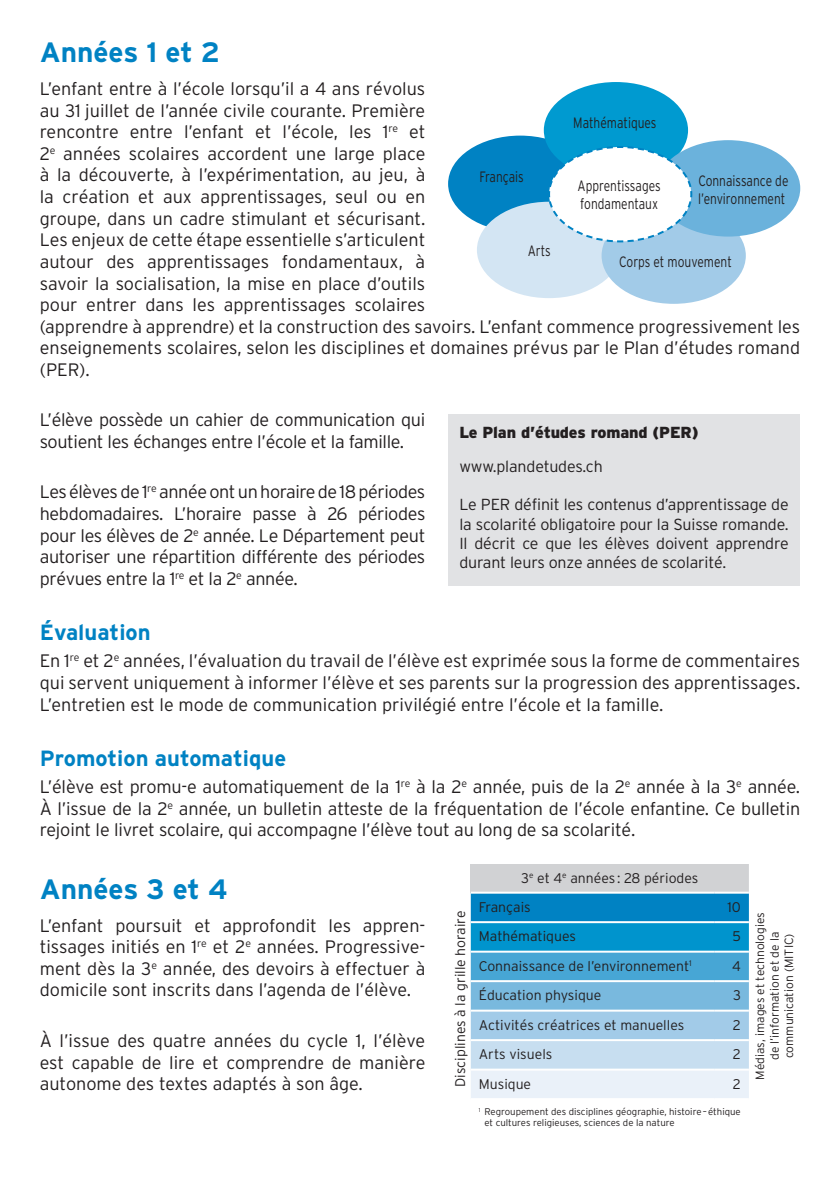
<style>
.page{position:relative;width:840px;height:1191px;background:#fff}
.page>*{position:absolute;margin:0;border:0;box-sizing:border-box;transform-origin:0 0}
._3-titre_1{font:700 28px "Interstate";color:#0082c3}
._4-titre_2{font:700 22px "Interstate";color:#0082c3}
._1-texte{font:300 18px/21.6px "Interstate";color:#231f20;text-align:justify}
._1-texte-2{font:300 18px/21.6px "Interstate";letter-spacing:-.02em;color:#231f20}
._11-texte_encadré{font:300 16px/19.2px "Interstate";letter-spacing:-.01em;color:#231f20;text-align:justify}
._10-titre_encadré{font:900 16px "Interstate";letter-spacing:-.01em;color:#231f20}
.t1{font:300 15px/18px "Interstate";color:#231f20;scale:.8 1}
.t2{font:300 14px "Interstate";color:#231f20}
.t3{font:300 12px/14.4px "Interstate";color:#231f20;text-align:center}
.t4{font:300 9.6px/11.6px "Interstate";color:#231f20}
</style>
<div class="page">
<div style="left:448px;top:414px;width:351px;height:171px;background:#e1e2e4"></div>
<svg style="left:470px;top:864px;width:279px;height:234px;background:#7ebddd"></svg>
<hr style="left:470px;top:891px;width:244px;height:2px;background:#fff">
<hr style="left:714px;top:891px;width:34px;height:2px;background:#fff">
<hr style="left:748px;top:891px;width:57px;height:2px;background:#fff">
<hr style="left:470px;top:921px;width:244px;height:2px;background:#fff">
<hr style="left:714px;top:921px;width:34px;height:2px;background:#fff">
<hr style="left:470px;top:950px;width:244px;height:2px;background:#fff">
<hr style="left:714px;top:950px;width:34px;height:2px;background:#fff">
<hr style="left:470px;top:980px;width:244px;height:2px;background:#fff">
<hr style="left:714px;top:980px;width:34px;height:2px;background:#fff">
<hr style="left:470px;top:1009px;width:244px;height:2px;background:#fff">
<hr style="left:714px;top:1009px;width:34px;height:2px;background:#fff">
<hr style="left:470px;top:1039px;width:244px;height:2px;background:#fff">
<hr style="left:714px;top:1039px;width:34px;height:2px;background:#fff">
<hr style="left:470px;top:1068px;width:244px;height:2px;background:#fff">
<hr style="left:714px;top:1068px;width:34px;height:2px;background:#fff">
<div style="left:448px;top:136px;width:144px;height:96px;background:#0082c3;border-radius:50%"></div>
<div style="left:543px;top:82px;width:144px;height:96px;background:#009ad0;border-radius:50%"></div>
<div style="left:476px;top:202px;width:144px;height:96px;background:#d3e5f3;border-radius:50%"></div>
<div style="left:601px;top:207px;width:144px;height:97px;background:#a2cbe8;border-radius:50%"></div>
<div style="left:655px;top:140px;width:144px;height:96px;background:#6bb2dc;border-radius:50%"></div>
<svg style="left:546px;top:145px;width:147px;height:98px"></svg>
<p class="_3-titre_1" style="left:40px;top:37px;width:182px">Années 1 et 2</p>
<p class="_1-texte" style="left:40px;top:78px;width:761px;text-align:left">L’enfant entre à l’école lorsqu’il a 4 ans révolus<br>au 31 juillet de l’année civile courante. Première<br>rencontre entre l’enfant et l’école, les 1<sup>re</sup> et<br>2<sup>e</sup> années scolaires accordent une large place<br>à la découverte, à l’expérimentation, au jeu, à<br>la création et aux apprentissages, seul ou en<br>groupe, dans un cadre stimulant et sécurisant.<br>Les enjeux de cette étape essentielle s’articulent<br>autour des apprentissages fondamentaux, à<br>savoir la socialisation, la mise en place d’outils<br>pour entrer dans les apprentissages scolaires<br>(apprendre à apprendre) et la construction des savoirs. L’enfant commence progressivement les enseignements scolaires, selon les disciplines et domaines prévus par le Plan d’études romand (PER).</p>
<p class="_1-texte-2" style="left:40px;top:409px;width:387px">L’élève possède un cahier de communication qui soutient les échanges entre l’école et la famille.</p>
<p class="_1-texte" style="left:40px;top:481px;width:387px">Les élèves de 1<sup>re</sup> année ont un horaire de 18 périodes hebdomadaires. L’horaire passe à 26 périodes pour les élèves de 2<sup>e</sup> année. Le Département peut autoriser une répartition différente des périodes prévues entre la 1<sup>re</sup> et la 2<sup>e</sup> année.</p>
<p class="_4-titre_2" style="left:40px;top:620px;width:112px">Évaluation</p>
<p class="_1-texte" style="left:40px;top:650px;width:761px">En 1<sup>re</sup> et 2<sup>e</sup> années, l’évaluation du travail de l’élève est exprimée sous la forme de commentaires qui servent uniquement à informer l’élève et ses parents sur la progression des apprentissages.<br>L’entretien est le mode de communication privilégié entre l’école et la famille.</p>
<p class="_4-titre_2" style="left:40px;top:745px;width:248px">Promotion automatique</p>
<p class="_1-texte" style="left:40px;top:775px;width:761px">L’élève est promu-e automatiquement de la 1<sup>re</sup> à la 2<sup>e</sup> année, puis de la 2<sup>e</sup> année à la 3<sup>e</sup> année.<br>À l’issue de la 2<sup>e</sup> année, un bulletin atteste de la fréquentation de l’école enfantine. Ce bulletin rejoint le livret scolaire, qui accompagne l’élève tout au long de sa scolarité.</p>
<p class="_3-titre_1" style="left:40px;top:873px;width:189px">Années 3 et 4</p>
<p class="_1-texte" style="left:40px;top:914px;width:387px">L’enfant poursuit et approfondit les appren&shy;tissages initiés en 1<sup>re</sup> et 2<sup>e</sup> années. Progressive&shy;ment dès la 3<sup>e</sup> année, des devoirs à effectuer à domicile sont inscrits dans l’agenda de l’élève.</p>
<p class="_1-texte" style="left:40px;top:1029px;width:387px">À l’issue des quatre années du cycle 1, l’élève est capable de lire et comprendre de manière autonome des textes adaptés à son âge.</p>
<p class="t1" style="left:573px;top:113px;width:106px">Mathématiques</p>
<p class="t1" style="left:479px;top:167px;width:57px">Français</p>
<p class="t1" style="left:698px;top:172px;width:114px">Connaissance de</p>
<p class="t1" style="left:697px;top:190px;width:110px">l’environnement</p>
<p class="t1" style="left:577px;top:177px;width:105px">Apprentissages fondamentaux</p>
<p class="t1" style="left:527px;top:241px;width:30px">Arts</p>
<p class="t1" style="left:619px;top:253px;width:142px">Corps et mouvement</p>
<p class="_10-titre_encadré" style="left:459px;top:423px;width:240px">Le Plan d’études romand (PER)</p>
<p class="_11-texte_encadré" style="left:459px;top:456px;width:145px">www.plandetudes.ch</p>
<p class="_11-texte_encadré" style="left:459px;top:495px;width:330px">Le PER définit les contenus d’apprentissage de la scolarité obligatoire pour la Suisse romande.<br>Il décrit ce que les élèves doivent apprendre durant leurs onze années de scolarité.</p>
<p class="t2" style="left:521px;top:870px;width:178px">3<sup>e</sup> et 4<sup>e</sup> années : 28 périodes</p>
<p class="t2" style="left:478px;top:899px;width:53px">Français</p>
<p class="t2" style="left:727px;top:899px;width:15px">10</p>
<p class="t2" style="left:452px;top:1086px;width:178px;rotate:-90deg">Disciplines à la grille horaire</p>
<p class="t3" style="left:752px;top:1079px;width:169px;rotate:-90deg">Médias, images et technologies de l’information et de la communication (MITIC)</p>
<p class="t2" style="left:478px;top:928px;width:99px">Mathématiques</p>
<p class="t2" style="left:732px;top:928px;width:10px">5</p>
<p class="t2" style="left:478px;top:958px;width:214px">Connaissance de l’environnement<sup>1</sup></p>
<p class="t2" style="left:731px;top:958px;width:10px">4</p>
<p class="t2" style="left:478px;top:987px;width:124px">Éducation physique</p>
<p class="t2" style="left:732px;top:987px;width:9px">3</p>
<p class="t2" style="left:478px;top:1017px;width:207px">Activités créatrices et manuelles</p>
<p class="t2" style="left:732px;top:1017px;width:9px">2</p>
<p class="t2" style="left:478px;top:1046px;width:75px">Arts visuels</p>
<p class="t2" style="left:732px;top:1046px;width:9px">2</p>
<p class="t2" style="left:478px;top:1076px;width:54px">Musique</p>
<p class="t2" style="left:732px;top:1076px;width:9px">2</p>
<p class="t4" style="left:484px;top:1105px;width:258px;text-indent:-6px"><sup>1</sup> Regroupement des disciplines géographie, histoire–éthique et cultures religieuses, sciences de la nature</p>
</div>
